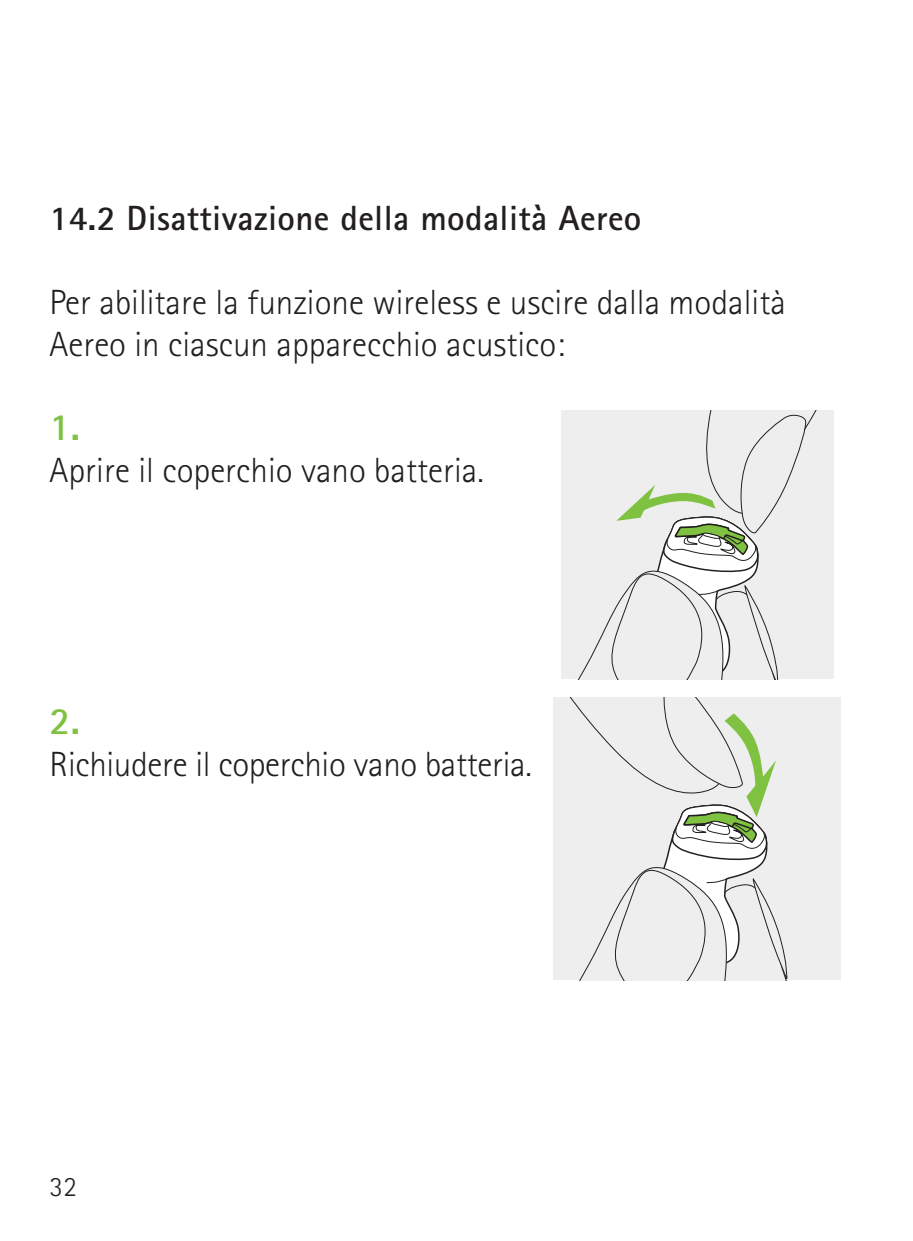
<style>
.page{position:relative;width:913px;height:1241px;background:#fff}
.page>*{position:absolute;margin:0;border:0;box-sizing:border-box;transform-origin:0 0}
.t1{font:700 38.5px "Rotis Sans Serif Pro";color:#7fc241}
.t2{font:300 35px/42px "Rotis Sans Serif Pro";color:#231f20}
.t3{font:700 35px "Rotis Sans Serif Pro";letter-spacing:.01em;color:#231f20}
.t4{font:300 28px "Rotis Sans Serif Pro";color:#231f20}
</style>
<div class="page">
<svg style="left:561px;top:410px;width:272px;height:269px;background:#e6e7e5"></svg>
<svg style="left:554px;top:697px;width:285px;height:283px;background:#e6e8e6"></svg>
<p class="t3" style="left:50px;top:195px;width:593px">14.2 Disattivazione della modalità Aereo</p>
<p class="t2" style="left:50px;top:281px;width:738px">Per abilitare la funzione wireless e uscire dalla modalità<br>Aereo in ciascun apparecchio acustico:</p>
<p class="t1" style="left:50px;top:402px;width:32px">1.</p>
<p class="t2" style="left:50px;top:449px;width:436px">Aprire il coperchio vano batteria.</p>
<p class="t1" style="left:50px;top:696px;width:32px">2.</p>
<p class="t2" style="left:50px;top:743px;width:484px">Richiudere il coperchio vano batteria.</p>
<p class="t4" style="left:50px;top:1170px;width:29px">32</p>
</div>
